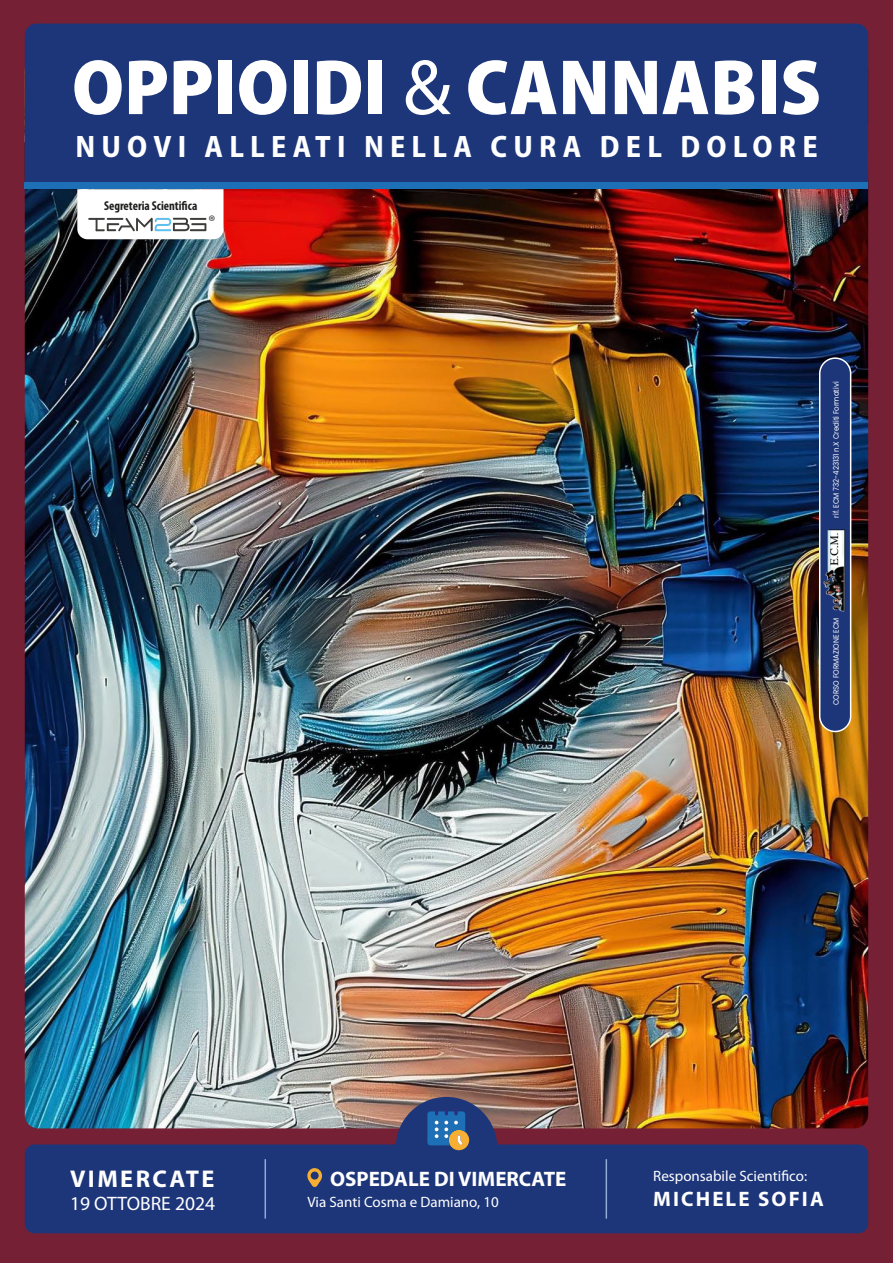
<style>
.page{position:relative;width:893px;height:1263px;background:#752034}
.page>*{position:absolute;margin:0;border:0;box-sizing:border-box;transform-origin:0 0}
.t1{font:900 semi-condensed 78.9px "Myriad Pro";color:#fff}
.t2{font:700 semi-condensed 31.2px "Myriad Pro";letter-spacing:.2em;color:#fff}
.t3{font:700 24.3px "Myriad Pro";letter-spacing:.1em;color:#fff}
.t4{font:700 21px "Myriad Pro";color:#fff}
.t5{font:700 21px "Myriad Pro";letter-spacing:.1em;color:#fff}
.t6{font:19.5px "Myriad Pro";color:#fff}
.t7{font:16.95px "Myriad Pro";color:#3c3c3b}
.t8{font:15px "Myriad Pro";color:#fff}
.t9{font:700 condensed 12.9px "Myriad Pro";color:#1d1d1b}
.t10{font:7.8px "Poppins";color:#fff;scale:.91 1}
.s1{font-weight:400;font-stretch:normal}
</style>
<div class="page">
<img style="left:25px;top:189px;width:843px;height:939px">
<div style="left:25px;top:1144px;width:843px;height:89px;background:#1d367a;border-radius:10px"></div>
<div style="left:25px;top:24px;width:843px;height:158px;background:#1d367a"></div>
<hr style="left:606px;top:1159px;width:1px;height:59px;background:#92acd5">
<hr style="left:265px;top:1159px;width:1px;height:59px;background:#92acd5">
<svg style="left:396px;top:1097px;width:101px;height:54px;background:#475780"></svg>
<div style="left:820px;top:358px;width:31px;height:373px;background:#1d367a;border-radius:15px"></div>
<div style="left:819px;top:357px;width:32px;height:375px;border:2px solid #fff;border-radius:15px"></div>
<img style="left:823px;top:529px;width:22px;height:83px">
<img style="left:77px;top:189px;width:293px;height:79px">
<div style="left:25px;top:182px;width:843px;height:7px;background:#1d70b5"></div>
<svg style="left:307px;top:1168px;width:15px;height:19px"></svg>
<h1 class="t1" style="left:72px;top:43px;width:750px">OPPIOIDI <span class="s1">&amp;</span> CANNABIS</h1>
<h2 class="t2" style="left:75px;top:129px;width:744px">NUOVI ALLEATI NELLA CURA DEL DOLORE</h2>
<h3 class="t9" style="left:104px;top:198px;width:95px">Segreteria Scientifica</h3>
<h3 class="t7" style="left:209px;top:213px;width:8px">®</h3>
<p class="t10" style="left:831px;top:518px;width:151px;rotate:-90deg">rif. ECM 732-423131 n.X Crediti Formativi</p>
<p class="t10" style="left:831px;top:705px;width:98px;rotate:-90deg">CORSO FORMAZIONE ECM</p>
<h3 class="t8" style="left:653px;top:1167px;width:155px">Responsabile Scientifico:</h3>
<h3 class="t3" style="left:70px;top:1165px;width:146px">VIMERCATE</h3>
<h3 class="t4" style="left:330px;top:1167px;width:238px">OSPEDALE DI VIMERCATE</h3>
<h3 class="t8" style="left:308px;top:1194px;width:193px">Via Santi Cosma e Damiano, 10</h3>
<h3 class="t6" style="left:70px;top:1193px;width:146px">19 OTTOBRE 2024</h3>
<h3 class="t5" style="left:653px;top:1187px;width:172px">MICHELE SOFIA</h3>
</div>
